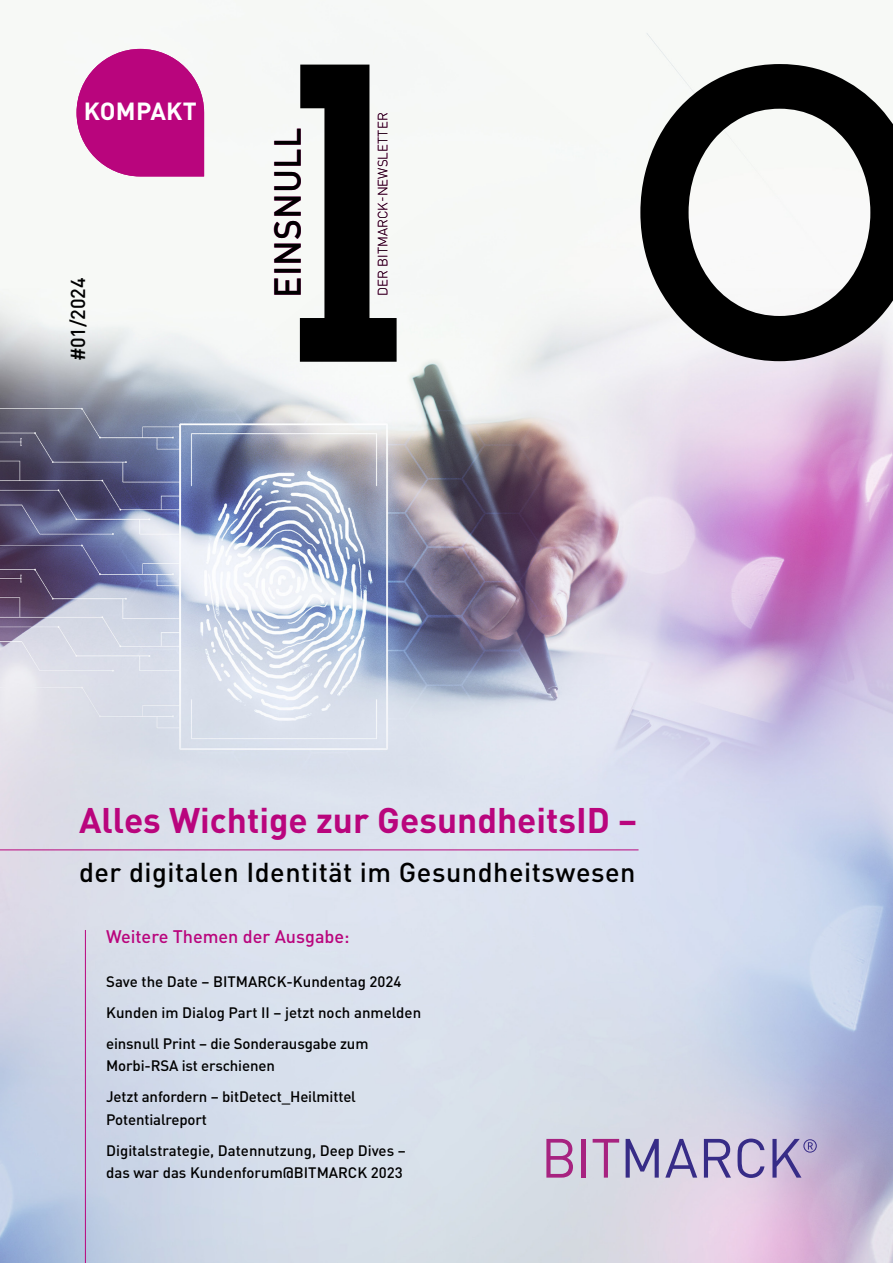
<style>
.page{position:relative;width:893px;height:1263px;background:#fff}
.page>*{position:absolute;margin:0;border:0;box-sizing:border-box;transform-origin:0 0}
.t1{font:500 37.05px "DIN Pro";letter-spacing:.005em;color:#000;scale:.96 1}
.t2{font:700 35.25px "DIN Pro";color:#b9057d}
.t3{font:500 27px "DIN Pro";letter-spacing:.02em;color:#000}
.t4{font:700 24.45px "DIN Pro";letter-spacing:.01em;color:#fff}
.t5{font:500 19.95px "DIN Pro";letter-spacing:-.005em;color:#000}
.t6{font:500 18px "DIN Pro";color:#b9057d}
.t7{font:500 15px/31px "DIN Pro";letter-spacing:-.005em;color:#000}
.t8{font:300 13.2px "DIN Pro";letter-spacing:.005em;color:#000}
</style>
<div class="page">
<img style="left:0;top:0;width:893px;height:1263px">
<hr style="left:0;top:850px;width:639px;height:1px;background:#b9057d">
<svg style="left:640px;top:64px;width:253px;height:297px;fill:#f4f4f6"></svg>
<svg style="left:300px;top:65px;width:97px;height:297px"></svg>
<svg style="left:546px;top:1139px;width:27px;height:38px"></svg>
<hr style="left:581px;top:1139px;width:4px;height:38px;background:#a72380">
<svg style="left:593px;top:1139px;width:26px;height:38px"></svg>
<svg style="left:626px;top:1139px;width:33px;height:38px"></svg>
<svg style="left:665px;top:1139px;width:32px;height:38px"></svg>
<svg style="left:704px;top:1139px;width:27px;height:38px"></svg>
<svg style="left:737px;top:1138px;width:27px;height:40px"></svg>
<svg style="left:772px;top:1139px;width:45px;height:38px;background:#a596c3"></svg>
<svg style="left:77px;top:49px;width:127px;height:127px;background:#c22a8f"></svg>
<hr style="left:85px;top:930px;width:1px;height:333px;background:#b9057d">
<h3 class="t4" style="left:84px;top:91px;width:114px">KOMPAKT</h3>
<h3 class="t5" style="left:62px;top:361px;width:85px;rotate:-90deg">#01/2024</h3>
<h1 class="t1" style="left:257px;top:298px;width:179px;rotate:-90deg">EINSNULL</h1>
<p class="t8" style="left:372px;top:296px;width:185px;rotate:-90deg">DER BITMARCK-NEWSLETTER</p>
<h2 class="t2" style="left:79px;top:791px;width:560px">Alles Wichtige zur GesundheitsID –</h2>
<h3 class="t3" style="left:79px;top:850px;width:558px">der digitalen Identität im Gesundheitswesen</h3>
<p class="t6" style="left:106px;top:922px;width:245px">Weitere Themen der Ausgabe:</p>
<p class="t7" style="left:106px;top:964px;width:317px">Save the Date – BITMARCK-Kundentag 2024<br>Kunden im Dialog Part II – jetzt noch anmelden einsnull Print – die Sonderausgabe zum</p>
<p class="t7" style="left:106px;top:1048px;width:251px">Morbi-RSA ist erschienen<br>Jetzt anfordern – bitDetect_Heilmittel</p>
<p class="t7" style="left:106px;top:1102px;width:301px">Potentialreport<br>Digitalstrategie, Datennutzung, Deep Dives –</p>
<p class="t7" style="left:106px;top:1155px;width:298px">das war das Kundenforum@BITMARCK 2023</p>
</div>
